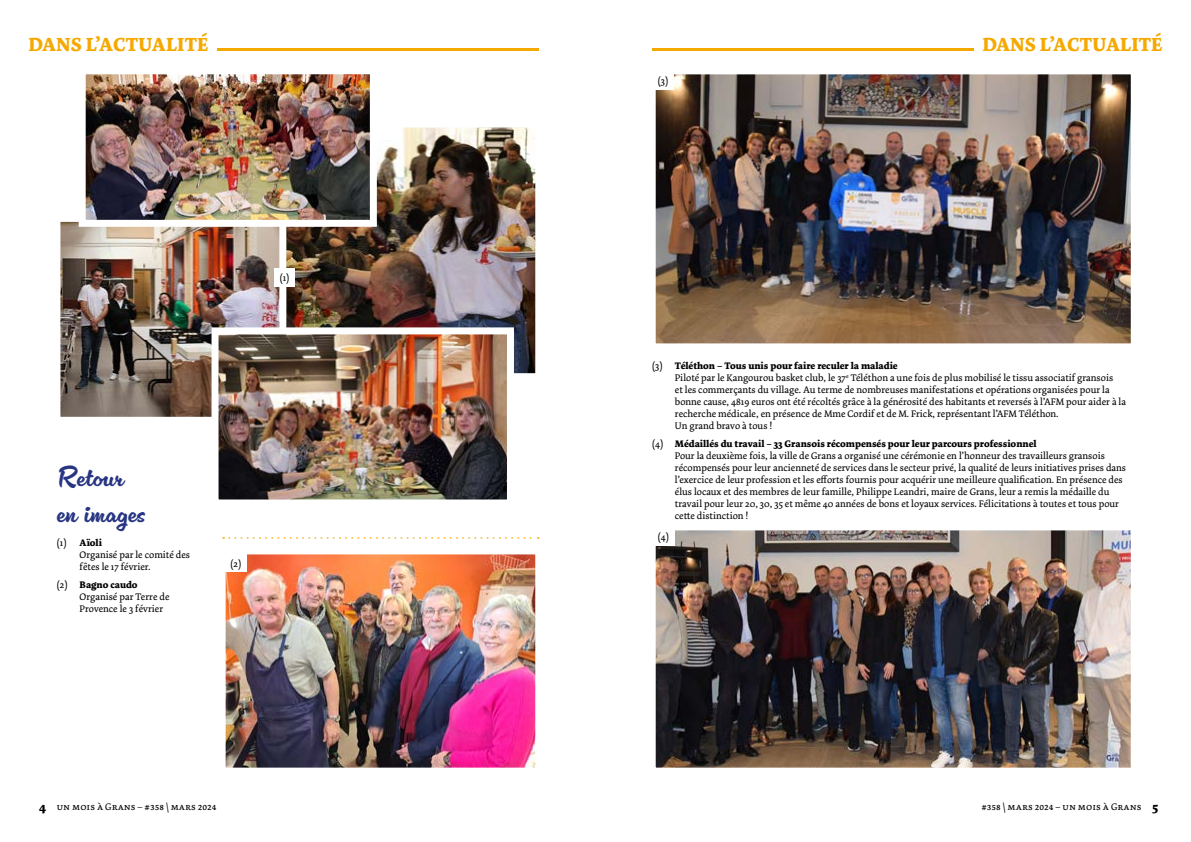
<style>
.page{position:relative;width:1191px;height:842px;background:#fff}
.page>*{position:absolute;margin:0;border:0;box-sizing:border-box;transform-origin:0 0}
.t1{font:30px/36px "Cinema Script";color:#283583}
.t2{font:700 20px "Dolly Pro";color:#f5a900}
.t3{font:10px/12px "Dolly Pro";color:#000}
.t4{font:10px "Dolly Pro Regular Small Caps";color:#000}
.s1{font-weight:700}
.s2{font-family:"Dolly Pro";font-weight:700;font-size:13px}
</style>
<div class="page">
<img style="left:656px;top:75px;width:473px;height:267px">
<div style="left:648px;top:67px;width:489px;height:283px;border:7px solid #fff"></div>
<img style="left:227px;top:555px;width:307px;height:212px">
<div style="left:219px;top:547px;width:323px;height:228px;border:7px solid #fff"></div>
<img style="left:61px;top:223px;width:218px;height:193px">
<div style="left:53px;top:215px;width:292px;height:209px;border:7px solid #fff"></div>
<img style="left:287px;top:129px;width:247px;height:243px">
<div style="left:279px;top:121px;width:263px;height:259px;border:7px solid #fff"></div>
<img style="left:87px;top:75px;width:282px;height:144px">
<div style="left:79px;top:67px;width:298px;height:160px;border:7px solid #fff"></div>
<img style="left:219px;top:335px;width:287px;height:163px">
<div style="left:211px;top:327px;width:303px;height:179px;border:7px solid #fff"></div>
<div style="left:274px;top:268px;width:21px;height:18px;background:#fff"></div>
<div style="left:225px;top:553px;width:22px;height:19px;background:#fff"></div>
<div style="left:652px;top:71px;width:22px;height:19px;background:#fff"></div>
<svg style="left:223px;top:537px;width:316px;height:2px"></svg>
<img style="left:656px;top:531px;width:473px;height:236px">
<div style="left:648px;top:523px;width:489px;height:252px;border:7px solid #fff"></div>
<div style="left:652px;top:527px;width:22px;height:19px;background:#fff"></div>
<hr style="left:217px;top:48px;width:322px;height:3px;background:#f5a900">
<hr style="left:652px;top:48px;width:322px;height:3px;background:#f5a900">
<h2 class="t2" style="left:28px;top:31px;width:182px">DANS L’ACTUALITÉ</h2>
<h2 class="t2" style="left:982px;top:31px;width:182px">DANS L’ACTUALITÉ</h2>
<p class="t3" style="left:280px;top:272px;width:11px">(1)</p>
<h1 class="t1" style="left:57px;top:460px;width:90px">Retour en images</h1>
<p class="t3" style="left:80px;top:537px;width:112px;text-indent:-23px">(1) <span class="s1">Aïoli<br></span>Organisé par le comité des fêtes le 17 février.</p>
<p class="t3" style="left:80px;top:579px;width:91px;text-indent:-23px">(2) <span class="s1">Bagno caudo<br></span>Organisé par Terre de<br>Provence le 3 février</p>
<p class="t3" style="left:230px;top:557px;width:12px">(2)</p>
<p class="t3" style="left:658px;top:75px;width:12px">(3)</p>
<p class="t3" style="left:675px;top:360px;width:453px;text-indent:-23px">(3) <span class="s1">Téléthon – Tous unis pour faire reculer la maladie<br></span>Piloté par le Kangourou basket club, le 37<sup>e</sup> Téléthon a une fois de plus mobilisé le tissu associatif gransois<br>et les commerçants du village. Au terme de nombreuses manifestations et opérations organisées pour la bonne cause, 4819 euros ont été récoltés grâce à la générosité des habitants et reversés à l’AFM pour aider à la recherche médicale, en présence de Mme Cordif et de M. Frick, représentant l’AFM Téléthon.<br>Un grand bravo à tous !</p>
<p class="t3" style="left:675px;top:437px;width:453px;text-indent:-23px">(4) <span class="s1">Médaillés du travail – 33 Gransois récompensés pour leur parcours professionnel<br></span>Pour la deuxième fois, la ville de Grans a organisé une cérémonie en l’honneur des travailleurs gransois récompensés pour leur ancienneté de services dans le secteur privé, la qualité de leurs initiatives prises dans l’exercice de leur profession et les efforts fournis pour acquérir une meilleure qualification. En présence des élus locaux et des membres de leur famille, Philippe Leandri, maire de Grans, leur a remis la médaille du travail pour leur 20, 30, 35 et même 40 années de bons et loyaux services. Félicitations à toutes et tous pour cette distinction !</p>
<p class="t3" style="left:658px;top:531px;width:13px">(4)</p>
<p class="t4" style="left:39px;top:801px;width:179px"><span class="s2">4</span> un mois à Grans – #358 \ mars 2024</p>
<p class="t4" style="left:981px;top:801px;width:178px">#358 \ mars 2024 – un mois à Grans <span class="s2">5</span></p>
</div>
